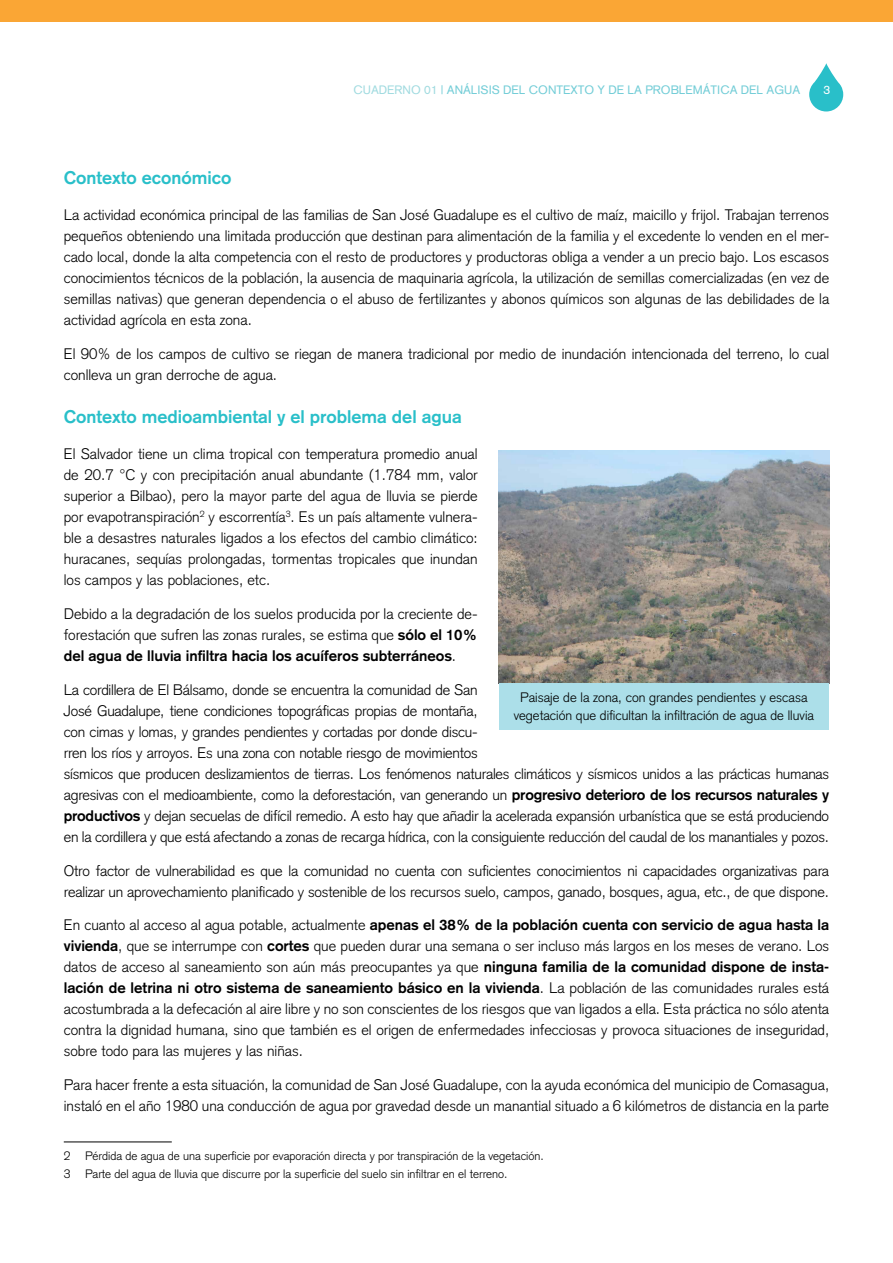
<style>
.page{position:relative;width:893px;height:1263px;background:#fff}
.page>*{position:absolute;margin:0;border:0;box-sizing:border-box;transform-origin:0 0}
.t1{font:700 18px "Akzidenz Grotesk";color:#29bfc9}
.t2{font:300 15px/21px "Akzidenz Grotesk";letter-spacing:-.01em;color:#000;text-align:justify}
.t3{font:300 13.5px/18px "Akzidenz Grotesk";color:#000;text-align:center}
.t4{font:300 12px/18px "Akzidenz Grotesk";color:#000}
.t5{font:12px "Akzidenz Grotesk";color:#73cdd7}
.t6{font:12px "Akzidenz Grotesk";color:#a1dbe0}
.t7{font:12px "Akzidenz Grotesk";color:#fff}
.s1{color:#73cdd7}
.s2{font-weight:700}
</style>
<div class="page">
<svg style="left:809px;top:63px;width:34px;height:48px"></svg>
<div style="left:0;top:0;width:893px;height:22px;background:#faa635"></div>
<hr style="left:64px;top:1141px;width:108px;height:1px;background:#000">
<img style="left:499px;top:451px;width:330px;height:232px">
<div style="left:499px;top:683px;width:330px;height:46px;background:#acdfe9"></div>
<p class="t6" style="left:354px;top:83px;width:117px">CUADERNO 01 <span class="s1">| ANÁLISIS</span></p>
<p class="t5" style="left:503px;top:83px;width:198px">DEL CONTEXTO Y DE LA PROBLEMÁTI</p>
<p class="t5" style="left:720px;top:83px;width:81px">CA DEL AGUA</p>
<p class="t7" style="left:823px;top:83px;width:8px">3</p>
<p class="t1" style="left:64px;top:167px;width:169px">Contexto económico</p>
<p class="t2" style="left:64px;top:204px;width:767px">La actividad económica principal de las familias de San José Guadalupe es el cultivo de maíz, maicillo y frijol. Trabajan terrenos pequeños obteniendo una limitada producción que destinan para alimentación de la familia y el excedente lo venden en el mer&shy;cado local, donde la alta competencia con el resto de productores y productoras obliga a vender a un precio bajo. Los escasos conocimientos técnicos de la población, la ausencia de maquinaria agrícola, la utilización de semillas comercializadas (en vez de semillas nativas) que generan dependencia o el abuso de fertilizantes y abonos químicos son algunas de las debilidades de la actividad agrícola en esta zona.</p>
<p class="t2" style="left:64px;top:343px;width:767px">El 90% de los campos de cultivo se riegan de manera tradicional por medio de inundación intencionada del terreno, lo cual conlleva un gran derroche de agua.</p>
<p class="t1" style="left:64px;top:406px;width:399px">Contexto medioambiental y el problema del agua</p>
<p class="t2" style="left:64px;top:444px;width:415px">El Salvador tiene un clima tropical con temperatura promedio anual de 20.7 °C y con precipitación anual abundante (1.784 mm, valor superior a Bilbao), pero la mayor parte del agua de lluvia se pierde por evapotranspiración<sup>2</sup> y escorrentía<sup>3</sup>. Es un país altamente vulnera&shy;ble a desastres naturales ligados a los efectos del cambio climático: huracanes, sequías prolongadas, tormentas tropicales que inundan los campos y las poblaciones, etc.</p>
<p class="t2" style="left:64px;top:603px;width:415px">Debido a la degradación de los suelos producida por la creciente de&shy;forestación que sufren las zonas rurales, se estima que <span class="s2">sólo el 10% del agua de lluvia infiltra hacia los acuíferos subterráneos</span>.</p>
<p class="t2" style="left:64px;top:679px;width:767px;text-align:left">La cordillera de El Bálsamo, donde se encuentra la comunidad de San<br>José Guadalupe, tiene condiciones topográficas propias de montaña,<br>con cimas y lomas, y grandes pendientes y cortadas por donde discu-<br>rren los ríos y arroyos. Es una zona con notable riesgo de movimientos<br>sísmicos que producen deslizamientos de tierras. Los fenómenos naturales climáticos y sísmicos unidos a las prácticas humanas agresivas con el medioambiente, como la deforestación, van generando un <span class="s2">progresivo deterioro de los recursos naturales y productivos</span> y dejan secuelas de difícil remedio. A esto hay que añadir la acelerada expansión urbanística que se está produciendo en la cordillera y que está afectando a zonas de recarga hídrica, con la consiguiente reducción del caudal de los manantiales y pozos.</p>
<p class="t2" style="left:64px;top:860px;width:767px">Otro factor de vulnerabilidad es que la comunidad no cuenta con suficientes conocimientos ni capacidades organizativas para realizar un aprovechamiento planificado y sostenible de los recursos suelo, campos, ganado, bosques, agua, etc., de que dispone.</p>
<p class="t2" style="left:64px;top:915px;width:767px">En cuanto al acceso al agua potable, actualmente <span class="s2">apenas el 38% de la población cuenta con servicio de agua hasta la vivienda</span>, que se interrumpe con <span class="s2">cortes</span> que pueden durar una semana o ser incluso más largos en los meses de verano. Los datos de acceso al saneamiento son aún más preocupantes ya que <span class="s2">ninguna familia de la comunidad dispone de insta&shy;lación de letrina ni otro sistema de saneamiento básico en la vivienda</span>. La población de las comunidades rurales está acostumbrada a la defecación al aire libre y no son conscientes de los riesgos que van ligados a ella. Esta práctica no sólo atenta contra la dignidad humana, sino que también es el origen de enfermedades infecciosas y provoca situaciones de inseguridad, sobre todo para las mujeres y las niñas.</p>
<p class="t2" style="left:64px;top:1074px;width:767px">Para hacer frente a esta situación, la comunidad de San José Guadalupe, con la ayuda económica del municipio de Comasagua, instaló en el año 1980 una conducción de agua por gravedad desde un manantial situado a 6 kilómetros de distancia en la parte</p>
<p class="t4" style="left:64px;top:1147px;width:481px">2 Pérdida de agua de una superficie por evaporación directa y por transpiración de la vegetación.<br>3 Parte del agua de lluvia que discurre por la superficie del suelo sin infiltrar en el terreno.</p>
<p class="t3" style="left:514px;top:688px;width:302px">Paisaje de la zona, con grandes pendientes y escasa vegetación que dificultan la infiltración de agua de lluvia</p>
</div>
